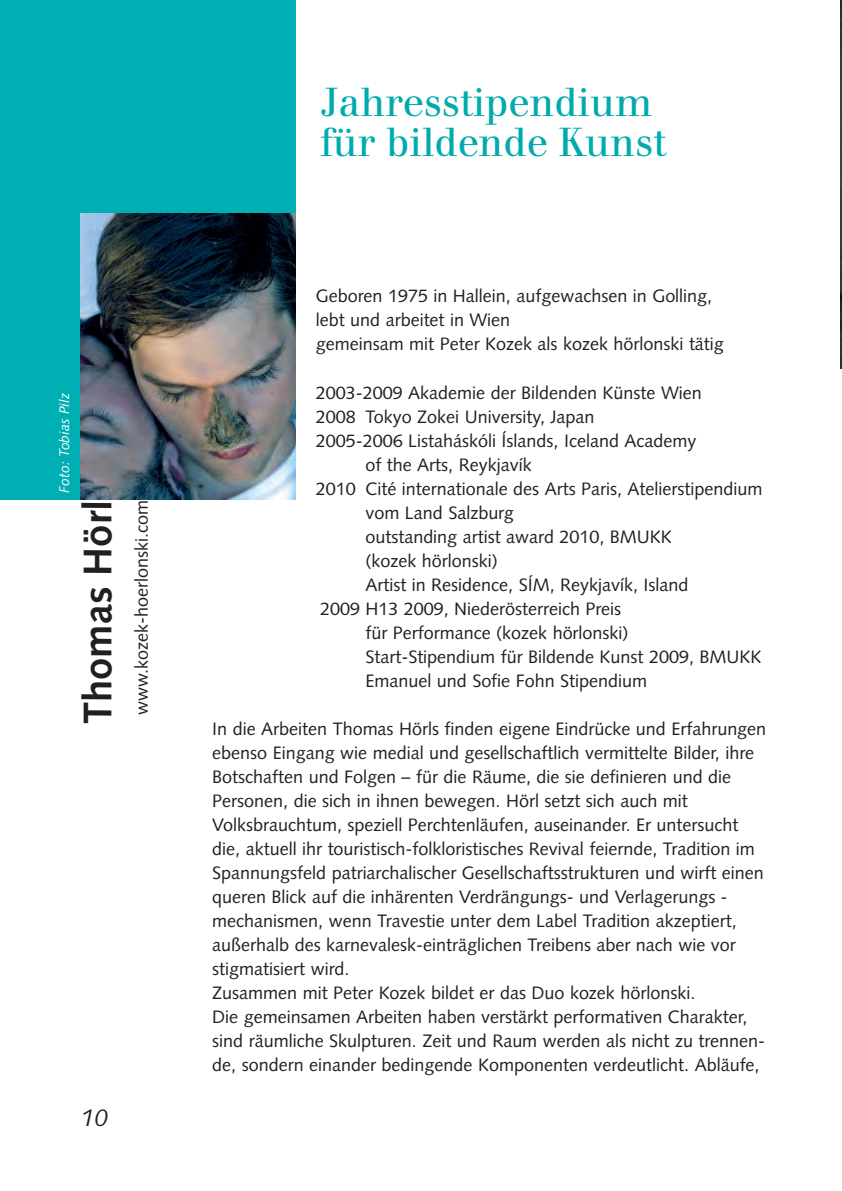
<style>
.page{position:relative;width:842px;height:1191px;background:#fff}
.page>*{position:absolute;margin:0;border:0;box-sizing:border-box;transform-origin:0 0}
.t1{font:40px/40px "Walbaum";color:#00aaad}
.t2{font:700 40px "Syntax";color:#231f20}
.t3{font:italic 24px "Syntax";color:#231f20}
.t4{font:18px/24px "Syntax";color:#231f20}
.t5{font:italic 14px "Syntax";color:#fff}
</style>
<div class="page">
<div style="left:0;top:0;width:296px;height:499px;background:#00afb3"></div>
<img style="left:80px;top:214px;width:216px;height:285px">
<img style="left:840px;top:0;width:2px;height:369px">
<p class="t5" style="left:59px;top:492px;width:102px;rotate:-90deg">Foto: Tobias Pilz</p>
<h1 class="t2" style="left:81px;top:724px;width:226px;rotate:-90deg">Thomas Hörl</h1>
<p class="t4" style="left:131px;top:714px;width:216px;rotate:-90deg">www.kozek-hoerlonski.com</p>
<h2 class="t3" style="left:81px;top:1108px;width:28px">10</h2>
<h1 class="t1" style="left:320px;top:86px;width:347px">Jahresstipendium für bildende Kunst</h1>
<p class="t4" style="left:316px;top:286px;width:410px">Geboren 1975 in Hallein, aufgewachsen in Golling, lebt und arbeitet in Wien<br>gemeinsam mit Peter Kozek als kozek hörlonski tätig</p>
<p class="t4" style="left:316px;top:382px;width:387px">2003-2009 Akademie der Bildenden Künste Wien</p>
<p class="t4" style="left:316px;top:406px;width:280px">2008 Tokyo Zokei University, Japan</p>
<p class="t4" style="left:316px;top:430px;width:382px">2005-2006 Listaháskóli Íslands, Iceland Academy</p>
<p class="t4" style="left:365px;top:454px;width:168px">of the Arts, Reykjavík</p>
<p class="t4" style="left:316px;top:478px;width:448px">2010 Cité internationale des Arts Paris, Atelierstipendium</p>
<p class="t4" style="left:365px;top:502px;width:150px">vom Land Salzburg</p>
<p class="t4" style="left:365px;top:526px;width:308px">outstanding artist award 2010, BMUKK</p>
<p class="t4" style="left:365px;top:550px;width:134px">(kozek hörlonski)</p>
<p class="t4" style="left:365px;top:574px;width:325px">Artist in Residence, SÍM, Reykjavík, Island</p>
<p class="t4" style="left:320px;top:598px;width:303px">2009 H13 2009, Niederösterreich Preis</p>
<p class="t4" style="left:365px;top:622px;width:265px">für Performance (kozek hörlonski)</p>
<p class="t4" style="left:365px;top:646px;width:398px">Start-Stipendium für Bildende Kunst 2009, BMUKK</p>
<p class="t4" style="left:365px;top:670px;width:283px">Emanuel und Sofie Fohn Stipendium</p>
<p class="t4" style="left:212px;top:718px;width:555px">In die Arbeiten Thomas Hörls finden eigene Eindrücke und Erfahrungen ebenso Eingang wie medial und gesellschaftlich vermittelte Bilder, ihre Botschaften und Folgen – für die Räume, die sie definieren und die Personen, die sich in ihnen bewegen. Hörl setzt sich auch mit Volksbrauchtum, speziell Perchtenläufen, auseinander. Er untersucht die, aktuell ihr touristisch-folkloristisches Revival feiernde, Tradition im Spannungsfeld patriarchalischer Gesellschaftsstrukturen und wirft einen queren Blick auf die inhärenten Verdrängungs- und Verlagerungs - mecha nismen, wenn Travestie unter dem Label Tradition akzeptiert, außerhalb des karnevalesk-einträglichen Treibens aber nach wie vor stigmatisiert wird.<br>Zusammen mit Peter Kozek bildet er das Duo kozek hörlonski.<br>Die gemeinsamen Arbeiten haben verstärkt performativen Charakter, sind räumliche Skulpturen. Zeit und Raum werden als nicht zu trennen&shy;de, sondern einander bedingende Komponenten verdeutlicht. Abläufe,</p>
</div>
